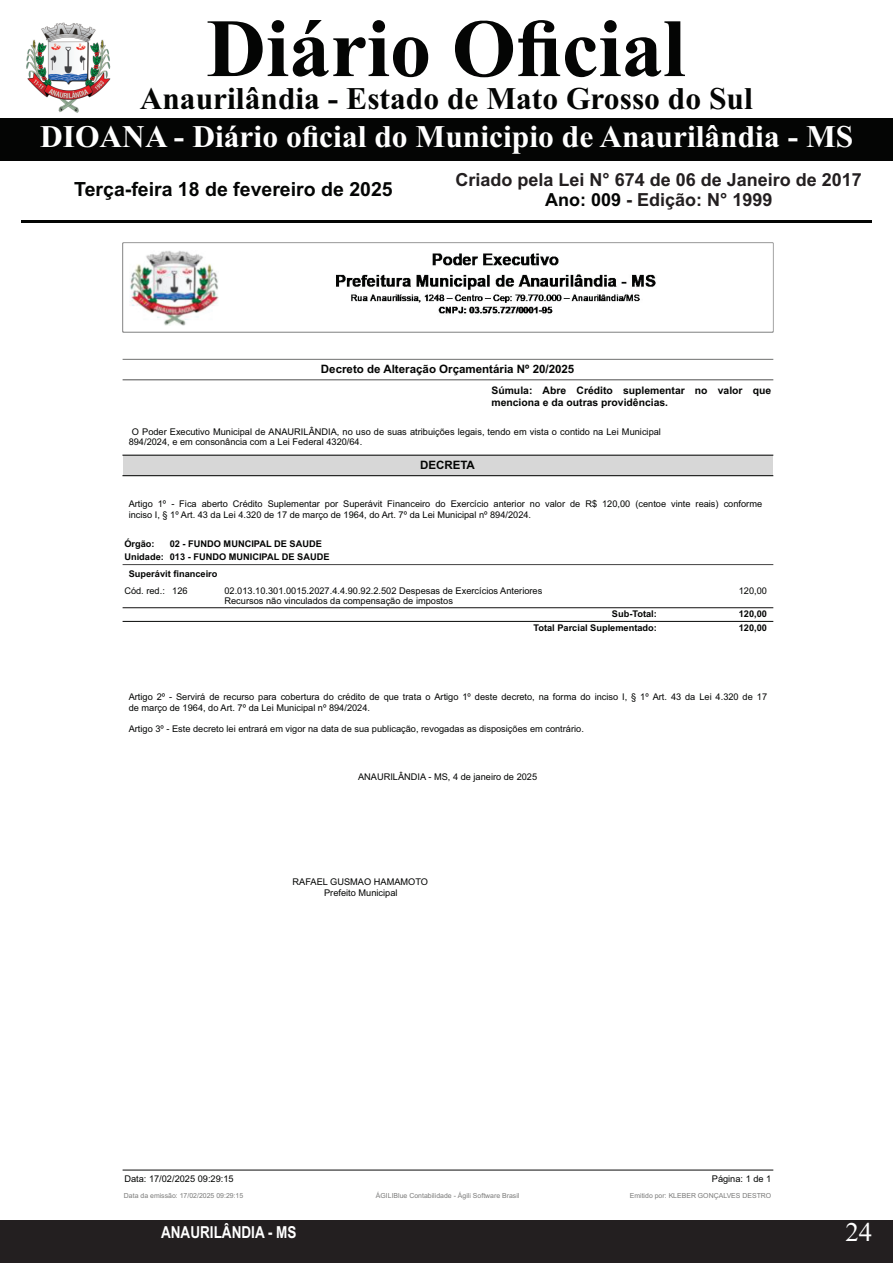
<style>
.page{position:relative;width:893px;height:1263px;background:#fff}
.page>*{position:absolute;margin:0;border:0;box-sizing:border-box;transform-origin:0 0}
.t1{font:700 82.5px "Times New Roman";color:#040504}
.t2{font:700 31.5px "Times New Roman";color:#fff}
.t3{font:700 31.5px "Times New Roman";color:#040504}
.t4{font:27px "Times New Roman";color:#fff}
.t5{font:700 19.5px "Arial";color:#040504}
.t6{font:700 18px/20.1px "Arial";color:#231f20;text-align:center}
.t7{font:700 16.5px "Arial Narrow";color:#fff}
.t8{font:700 11.55px "Arial";color:#040504}
.t9{font:700 10.35px/12px "Arial";color:#040504}
.t10{font:9.3px/10.6px "Arial";color:#040504}
.t11{font:700 9.3px/13.6px "Arial";color:#040504}
.t12{font:6.9px "Arial";color:#7c7c7b}
.s1{color:#040504}
</style>
<div class="page">
<div style="left:0;top:1220px;width:893px;height:43px;background:#231f20"></div>
<div style="left:0;top:118px;width:893px;height:43px;background:#040504"></div>
<hr style="left:21px;top:221px;width:851px;height:2px;background:#040504">
<img style="left:26px;top:23px;width:85px;height:90px">
<img style="left:122px;top:243px;width:651px;height:90px">
<img style="left:130px;top:250px;width:88px;height:75px">
<img style="left:226px;top:250px;width:540px;height:75px">
<div style="left:123px;top:455px;width:650px;height:21px;background:#d7d7d7"></div>
<hr style="left:123px;top:455px;width:650px;height:1px;background:#040504">
<hr style="left:123px;top:475px;width:650px;height:1px;background:#040504">
<img style="left:122px;top:564px;width:651px;height:1px">
<img style="left:122px;top:607px;width:651px;height:1px">
<img style="left:122px;top:621px;width:651px;height:1px">
<h1 class="t1" style="left:206px;top:20px;width:481px">Diário Oficial</h1>
<h2 class="t3" style="left:140px;top:87px;width:615px">Anaurilândia - Estado de Mato Grosso do Sul</h2>
<h2 class="t2" style="left:40px;top:126px;width:815px">DIOANA - Diário oficial do Municipio de Anaurilândia - MS</h2>
<h3 class="t5" style="left:74px;top:182px;width:320px">Terça-feira 18 de fevereiro de 2025</h3>
<h3 class="t6" style="left:456px;top:171px;width:408px">Criado pela Lei N° 674 de 06 de Janeiro de 2017<br><span class="s1">Ano: 009</span> - Edição: N° 1999</h3>
<p class="t8" style="left:321px;top:364px;width:255px">Decreto de Alteração Orçamentária Nº 20/2025</p>
<p class="t9" style="left:491px;top:385px;width:281px">Súmula: Abre Crédito suplementar no valor que menciona e da outras providências.</p>
<p class="t10" style="left:129px;top:427px;width:534px;text-indent:3px">O Poder Executivo Municipal de ANAURILÂNDIA, no uso de suas atribuições legais, tendo em vista o contido na Lei Municipal<br>894/2024, e em consonância com a Lei Federal 4320/64.</p>
<p class="t8" style="left:420px;top:460px;width:56px">DECRETA</p>
<p class="t10" style="left:129px;top:499px;width:635px">Artigo 1º - Fica aberto Crédito Suplementar por Superávit Financeiro do Exercício anterior no valor de R$ 120,00 (centoe vinte reais) conforme inciso I, § 1º Art. 43 da Lei 4.320 de 17 de março de 1964, do Art. 7º da Lei Municipal nº 894/2024.</p>
<p class="t11" style="left:170px;top:537px;width:161px">02 - FUNDO MUNCIPAL DE SAUDE<br>013 - FUNDO MUNICIPAL DE SAUDE</p>
<p class="t11" style="left:124px;top:537px;width:41px">Órgão:<br>Unidade:</p>
<p class="t11" style="left:129px;top:568px;width:90px">Superávit financeiro</p>
<p class="t10" style="left:124px;top:586px;width:65px">Cód. red.: 126</p>
<p class="t10" style="left:739px;top:586px;width:30px">120,00</p>
<p class="t11" style="left:612px;top:608px;width:46px">Sub-Total:</p>
<p class="t11" style="left:739px;top:608px;width:30px">120,00</p>
<p class="t11" style="left:533px;top:622px;width:125px">Total Parcial Suplementado:</p>
<p class="t11" style="left:739px;top:622px;width:30px">120,00</p>
<p class="t10" style="left:224px;top:586px;width:319px">02.013.10.301.0015.2027.4.4.90.92.2.502 Despesas de Exercícios Anteriores<br>Recursos não vinculados da compensação de impostos</p>
<p class="t10" style="left:129px;top:693px;width:640px">Artigo 2º - Servirá de recurso para cobertura do crédito de que trata o Artigo 1º deste decreto, na forma do inciso I, § 1º Art. 43 da Lei 4.320 de 17 de março de 1964, do Art. 7º da Lei Municipal nº 894/2024.</p>
<p class="t10" style="left:129px;top:724px;width:457px">Artigo 3º - Este decreto lei entrará em vigor na data de sua publicação, revogadas as disposições em contrário.</p>
<p class="t10" style="left:358px;top:772px;width:181px">ANAURILÂNDIA - MS, 4 de janeiro de 2025</p>
<p class="t10" style="left:293px;top:878px;width:137px;text-align:center">RAFAEL GUSMAO HAMAMOTO<br>Prefeito Municipal</p>
<p class="t10" style="left:124px;top:1174px;width:111px">Data: 17/02/2025 09:29:15</p>
<p class="t10" style="left:712px;top:1174px;width:61px">Página: 1 de 1</p>
<p class="t12" style="left:124px;top:1192px;width:121px">Data da emissão: 17/02/2025 09:29:15</p>
<p class="t12" style="left:376px;top:1192px;width:145px">ÁGILIBlue Contabilidade - Ágili Software Brasil</p>
<p class="t12" style="left:630px;top:1192px;width:143px">Emitido por: KLEBER GONÇALVES DESTRO</p>
<h3 class="t7" style="left:161px;top:1226px;width:137px">ANAURILÂNDIA - MS</h3>
<h3 class="t4" style="left:845px;top:1223px;width:28px">24</h3>
</div>
